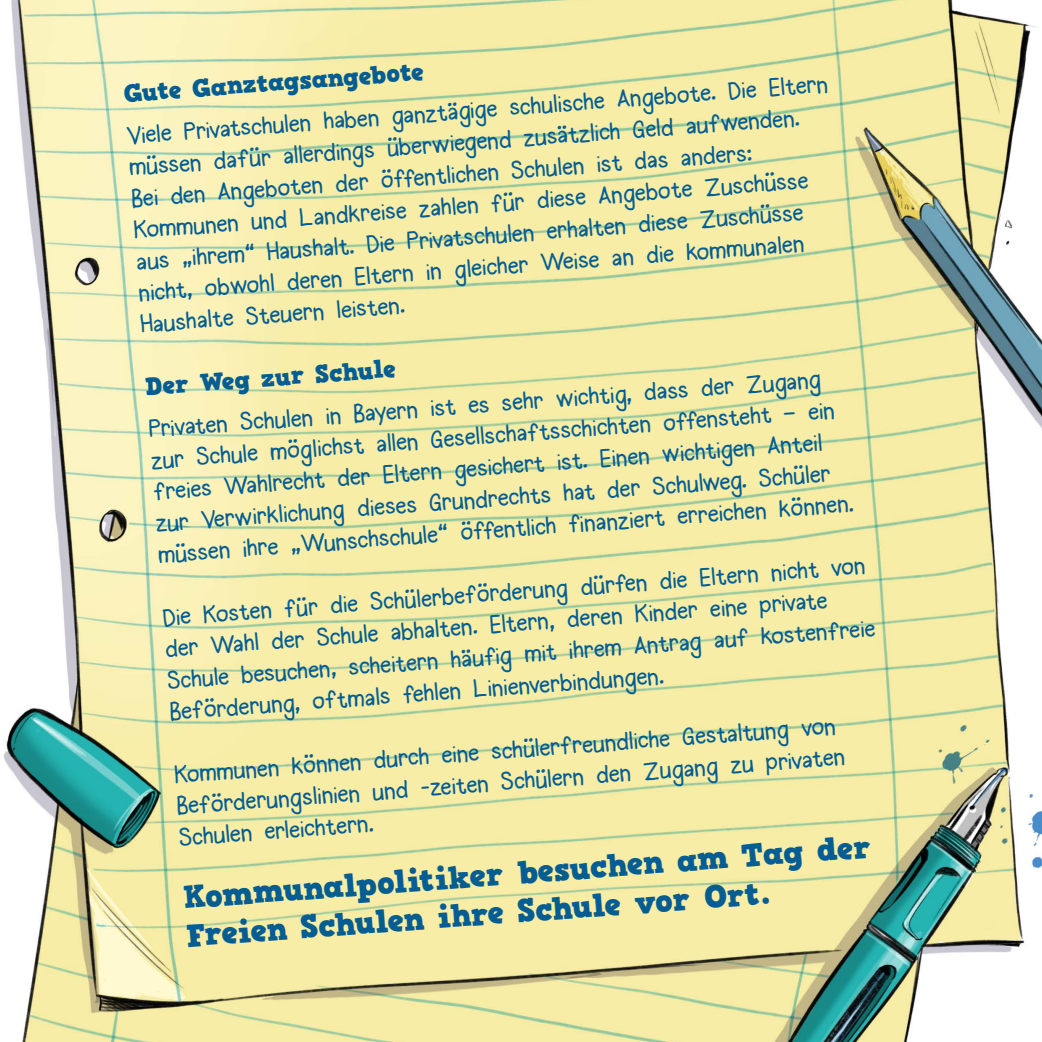
<style>
.page{position:relative;width:1042px;height:1042px;background:#fff}
.page>*{position:absolute;margin:0;border:0;box-sizing:border-box;transform-origin:0 0}
.t1{font:31.5px/38.7px "HVD Comic Serif Pro";color:#055d91}
.t2{font:24.5px/31.7px "Halogen";color:#055d91}
.t3{font:24.5px "HVD Comic Serif Pro";color:#055d91}
</style>
<div class="page">
<img style="left:4px;top:0;width:1038px;height:1042px">
<p class="t3" style="left:123px;top:76px;width:302px;rotate:-4deg">Gute Ganztagsangebote</p>
<p class="t2" style="left:126px;top:119px;width:704px;rotate:-4deg">Viele Privatschulen haben ganztägige schulische Angebote. Die Eltern müssen dafür allerdings überwiegend zusätzlich Geld aufwenden.<br>Bei den Angeboten der öffentlichen Schulen ist das anders:<br>Kommunen und Landkreise zahlen für diese Angebote Zuschüsse aus „ihrem“ Haushalt. Die Privatschulen erhalten diese Zuschüsse nicht, obwohl deren Eltern in gleicher Weise an die kommunalen Haushalte Steuern leisten.</p>
<p class="t3" style="left:144px;top:370px;width:252px;rotate:-4deg">Der Weg zur Schule</p>
<p class="t2" style="left:148px;top:413px;width:699px;rotate:-4deg">Privaten Schulen in Bayern ist es sehr wichtig, dass der Zugang zur Schule möglichst allen Gesellschaftsschichten offensteht – ein freies Wahlrecht der Eltern gesichert ist. Einen wichtigen Anteil zur Verwirklichung dieses Grundrechts hat der Schulweg. Schüler müssen ihre „Wunschschule“ öffentlich finanziert erreichen können.</p>
<p class="t2" style="left:162px;top:601px;width:711px;rotate:-4deg">Die Kosten für die Schülerbeförderung dürfen die Eltern nicht von der Wahl der Schule abhalten. Eltern, deren Kinder eine private Schule besuchen, scheitern häufig mit ihrem Antrag auf kostenfreie Beförderung, oftmals fehlen Linienverbindungen.</p>
<p class="t2" style="left:173px;top:758px;width:672px;rotate:-4deg">Kommunen können durch eine schülerfreundliche Gestaltung von<br>Beförderungslinien und -zeiten Schülern den Zugang zu privaten<br>Schulen erleichtern.</p>
<p class="t1" style="left:182px;top:877px;width:691px;rotate:-4deg">Kommunalpolitiker besuchen am Tag der<br>Freien Schulen ihre Schule vor Ort.</p>
</div>
